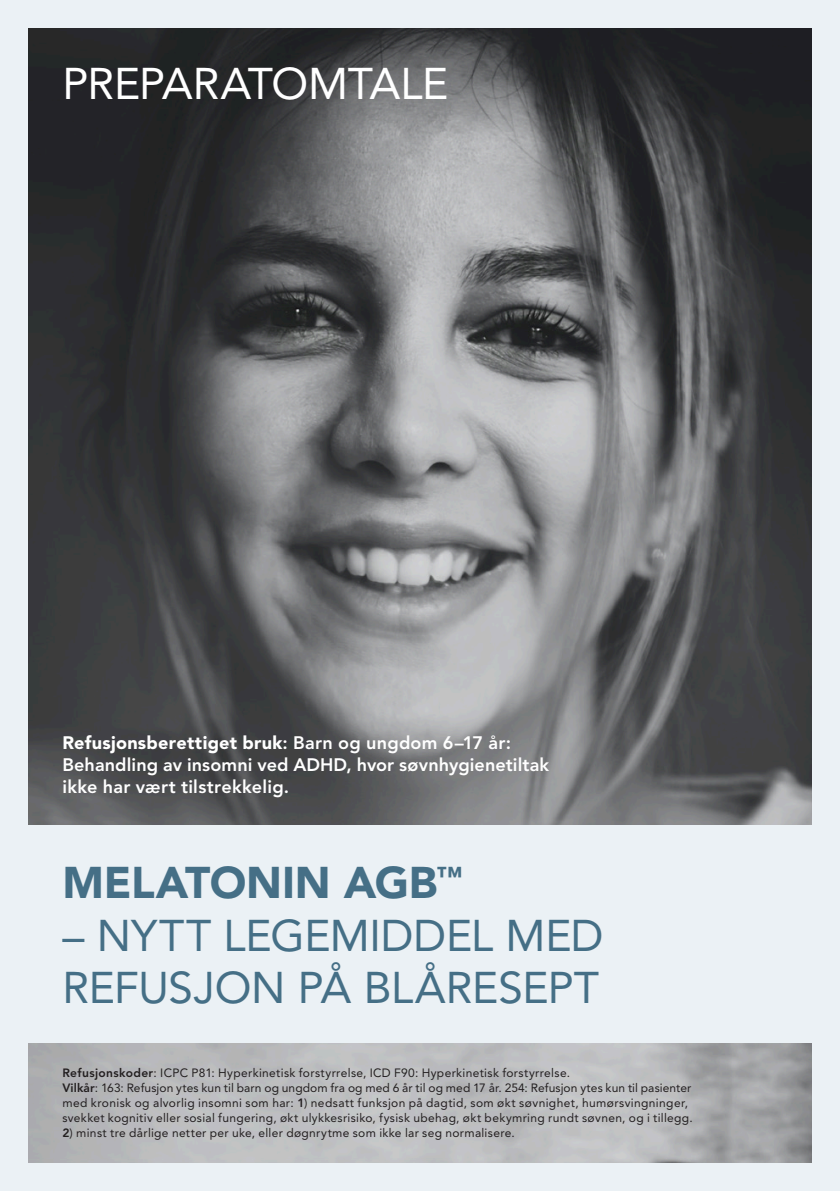
<style>
.page{position:relative;width:840px;height:1191px;background:#fff}
.page>*{position:absolute;margin:0;border:0;box-sizing:border-box;transform-origin:0 0}
.t1{font:44px/52.8px "Avenir LT Std";letter-spacing:-.005em;color:#456f86}
.t2{font:44px "Avenir LT Std";letter-spacing:-.01em;color:#fff}
.t3{font:900 44px "Avenir LT Std";letter-spacing:-.005em;color:#456f86}
.t4{font:800 18px/22px "Avenir LT Std";letter-spacing:.005em;color:#fff}
.t5{font:17px "Avenir LT Std";color:#231f20}
.t6{font:12px/15px "Avenir LT Std";letter-spacing:.025em;color:#231f20}
.s1{font-weight:900}
.s2{font-weight:800}
</style>
<div class="page">
<div style="left:0;top:0;width:839px;height:1191px;background:#ebf1f5"></div>
<img style="left:28px;top:28px;width:783px;height:1134px">
<div style="left:0;top:825px;width:839px;height:217px;background:#ebf1f5"></div>
<h1 class="t2" style="left:62px;top:59px;width:387px">PREPARATOMTALE</h1>
<h2 class="t4" style="left:62px;top:732px;width:488px"><span class="s1">Refusjonsberettiget bruk</span>: Barn og ungdom 6–17 år:<br>Behandling av insomni ved ADHD, hvor søvnhygienetiltak ikke har vært tilstrekkelig.</h2>
<h1 class="t3" style="left:62px;top:855px;width:401px">MELATONIN AGB<sup>™</sup></h1>
<h1 class="t1" style="left:62px;top:909px;width:542px">– NYTT LEGEMIDDEL MED<br>REFUSJON PÅ BLÅRESEPT</h1>
<p class="t6" style="left:62px;top:1065px;width:631px"><span class="s2">Refusjonskoder</span>: ICPC P81: Hyperkinetisk forstyrrelse, ICD F90: Hyperkinetisk forstyrrelse.<br><span class="s2">Vilkår</span>: 163: Refusjon ytes kun til barn og ungdom fra og med 6 år til og med 17 år. 254: Refusjon ytes kun til pasienter med kronisk og alvorlig insomni som har: <span class="s2">1</span>) nedsatt funksjon på dagtid, som økt søvnighet, humørsvingninger, svekket kognitiv eller sosial fungering, økt ulykkesrisiko, fysisk ubehag, økt bekymring rundt søvnen, og i tillegg.</p>
<p class="t6" style="left:62px;top:1125px;width:453px"><span class="s2">2</span>) minst tre dårlige netter per uke, eller døgnrytme som ikke lar seg normalisere.</p>
<h3 class="t5" style="left:416px;top:1118px;width:11px">1</h3>
</div>
